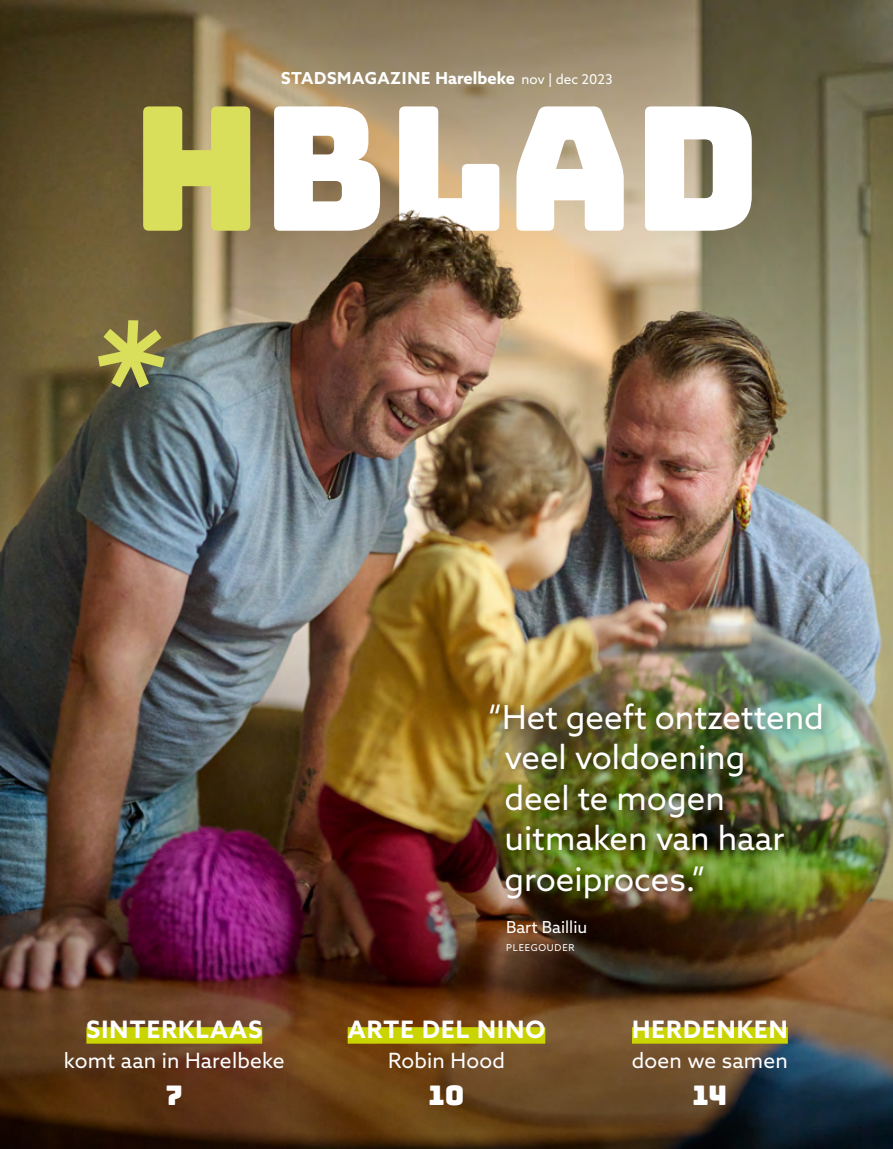
<style>
.page{position:relative;width:893px;height:1149px;background:#fff}
.page>*{position:absolute;margin:0;border:0;box-sizing:border-box;transform-origin:0 0}
.t1{font:172.5px "Bungee";color:#fff}
.t2{font:33px/40.5px "Azo Sans";color:#fff}
.t3{font:27px "Bungee";color:#fff}
.t4{font:700 24px "Azo Sans";letter-spacing:.05em;color:#fff}
.t5{font:21px "Azo Sans";letter-spacing:.01em;color:#fff}
.t6{font:700 16.5px "Azo Sans";letter-spacing:.02em;color:#fff}
.t7{font:16.5px "Azo Sans";color:#fff}
.t8{font:9.45px "Azo Sans";letter-spacing:.085em;color:#fff}
.s1{font-weight:400;font-size:13.5px}
.s2{color:#d9de5b}
</style>
<div class="page">
<img style="left:0;top:283px;width:893px;height:402px">
<img style="left:0;top:685px;width:893px;height:463px">
<div style="left:86px;top:1026px;width:176px;height:17px;background:#cad400"></div>
<div style="left:348px;top:1026px;width:197px;height:17px;background:#cad400"></div>
<div style="left:632px;top:1026px;width:156px;height:17px;background:#cad400"></div>
<svg style="left:98px;top:320px;width:67px;height:67px;background:#9b984d"></svg>
<img style="left:0;top:0;width:893px;height:283px">
<img style="left:733px;top:654px;width:133px;height:133px;border-radius:50%">
<div style="left:485px;top:697px;width:347px;height:210px;background:#000;opacity:.3"></div>
<p class="t6" style="left:281px;top:67px;width:333px">STADSMAGAZINE Harelbeke <span class="s1">nov | dec 2023</span></p>
<h1 class="t1" style="left:131px;top:70px;width:632px"><span class="s2">h</span>blad</h1>
<p class="t2" style="left:504px;top:696px;width:321px;text-indent:-16px">“Het geeft ontzettend veel voldoening<br>deel te mogen uitmaken van haar groeiproces.”</p>
<p class="t4" style="left:86px;top:1013px;width:177px">SINTERKLAAS</p>
<p class="t5" style="left:64px;top:1047px;width:222px">komt aan in Harelbeke</p>
<p class="t7" style="left:506px;top:916px;width:83px">Bart Bailliu</p>
<p class="t8" style="left:506px;top:941px;width:70px">PLEEGOUDER</p>
<p class="t4" style="left:348px;top:1013px;width:199px">ARTE DEL NINO</p>
<p class="t5" style="left:388px;top:1047px;width:118px">Robin Hood</p>
<p class="t4" style="left:632px;top:1013px;width:157px">HERDENKEN</p>
<p class="t5" style="left:632px;top:1047px;width:158px">doen we samen</p>
<p class="t3" style="left:166px;top:1079px;width:18px">7</p>
<p class="t3" style="left:429px;top:1079px;width:37px">10</p>
<p class="t3" style="left:693px;top:1079px;width:36px">14</p>
</div>
